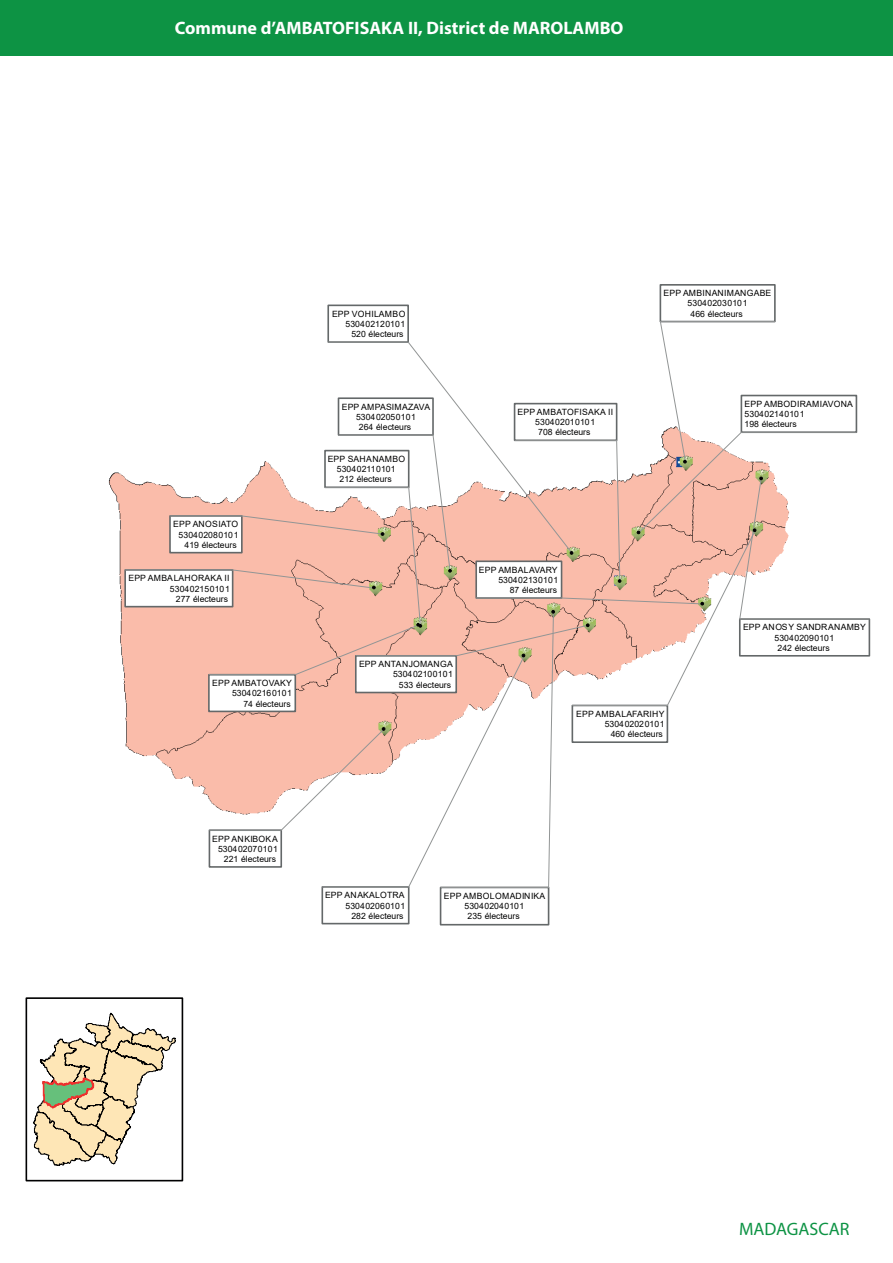
<style>
.page{position:relative;width:893px;height:1263px;background:#fff}
.page>*{position:absolute;margin:0;border:0;box-sizing:border-box;transform-origin:0 0}
.t1{font:700 18px "Myriad Pro";color:#fff}
.t2{font:18px "Myriad Pro";color:#0d9344}
.t3{font:8.7px/10.2px "Arial";letter-spacing:.005em;color:#000001;text-align:right}
</style>
<div class="page">
<div style="left:0;top:0;width:892px;height:56px;background:#0d9344"></div>
<div style="left:660px;top:284px;width:116px;height:38px;background:#fff;border:2px solid #646869"></div>
<div style="left:440px;top:887px;width:109px;height:38px;background:#fff;border:2px solid #646869"></div>
<div style="left:321px;top:886px;width:88px;height:38px;background:#fff;border:2px solid #646869"></div>
<div style="left:327px;top:305px;width:82px;height:38px;background:#fff;border:2px solid #646869"></div>
<svg style="left:125px;top:321px;width:745px;height:567px"></svg>
<svg style="left:33px;top:1013px;width:143px;height:153px"></svg>
<div style="left:26px;top:997px;width:157px;height:184px;border:2px solid #000001"></div>
<h1 class="t1" style="left:175px;top:17px;width:450px">Commune d’AMBATOFISAKA II, District de MAROLAMBO</h1>
<p class="t3" style="left:332px;top:308px;width:75px">EPP VOHILAMBO<br>530402120101<br>520 électeurs</p>
<p class="t3" style="left:664px;top:288px;width:109px;text-align:center">EPP AMBINANIMANGABE<br>530402030101<br>466 électeurs</p>
<p class="t3" style="left:173px;top:519px;width:67px">EPP ANOSIATO<br>530402080101<br>419 électeurs</p>
<p class="t3" style="left:128px;top:573px;width:103px">EPP AMBALAHORAKA II<br>530402150101<br>277 électeurs</p>
<p class="t3" style="left:212px;top:678px;width:81px">EPP AMBATOVAKY<br>530402160101<br>74 électeurs</p>
<p class="t3" style="left:342px;top:401px;width:90px;text-align:center">EPP AMPASIMAZAVA<br>530402050101<br>264 électeurs</p>
<p class="t3" style="left:328px;top:454px;width:79px;text-align:center">EPP SAHANAMBO<br>530402110101<br>212 électeurs</p>
<p class="t3" style="left:517px;top:407px;width:97px;text-align:center">EPP AMBATOFISAKA II<br>530402010101<br>708 électeurs</p>
<p class="t3" style="left:745px;top:399px;width:110px;text-align:left">EPP AMBODIRAMIAVONA<br>530402140101<br>198 électeurs</p>
<p class="t3" style="left:479px;top:564px;width:81px">EPP AMBALAVARY<br>530402130101<br>87 électeurs</p>
<p class="t3" style="left:359px;top:659px;width:95px">EPP ANTANJOMANGA<br>530402100101<br>533 électeurs</p>
<p class="t3" style="left:576px;top:709px;width:90px">EPP AMBALAFARIHY<br>530402020101<br>460 électeurs</p>
<p class="t3" style="left:743px;top:622px;width:124px;text-align:center">EPP ANOSY SANDRANAMBY<br>530402090101<br>242 électeurs</p>
<p class="t3" style="left:212px;top:833px;width:67px">EPP ANKIBOKA<br>530402070101<br>221 électeurs</p>
<p class="t3" style="left:325px;top:890px;width:82px">EPP ANAKALOTRA<br>530402060101<br>282 électeurs</p>
<p class="t3" style="left:444px;top:890px;width:103px;text-align:center">EPP AMBOLOMADINIKA<br>530402040101<br>235 électeurs</p>
<h1 class="t2" style="left:739px;top:1218px;width:112px">MADAGASCAR</h1>
</div>
